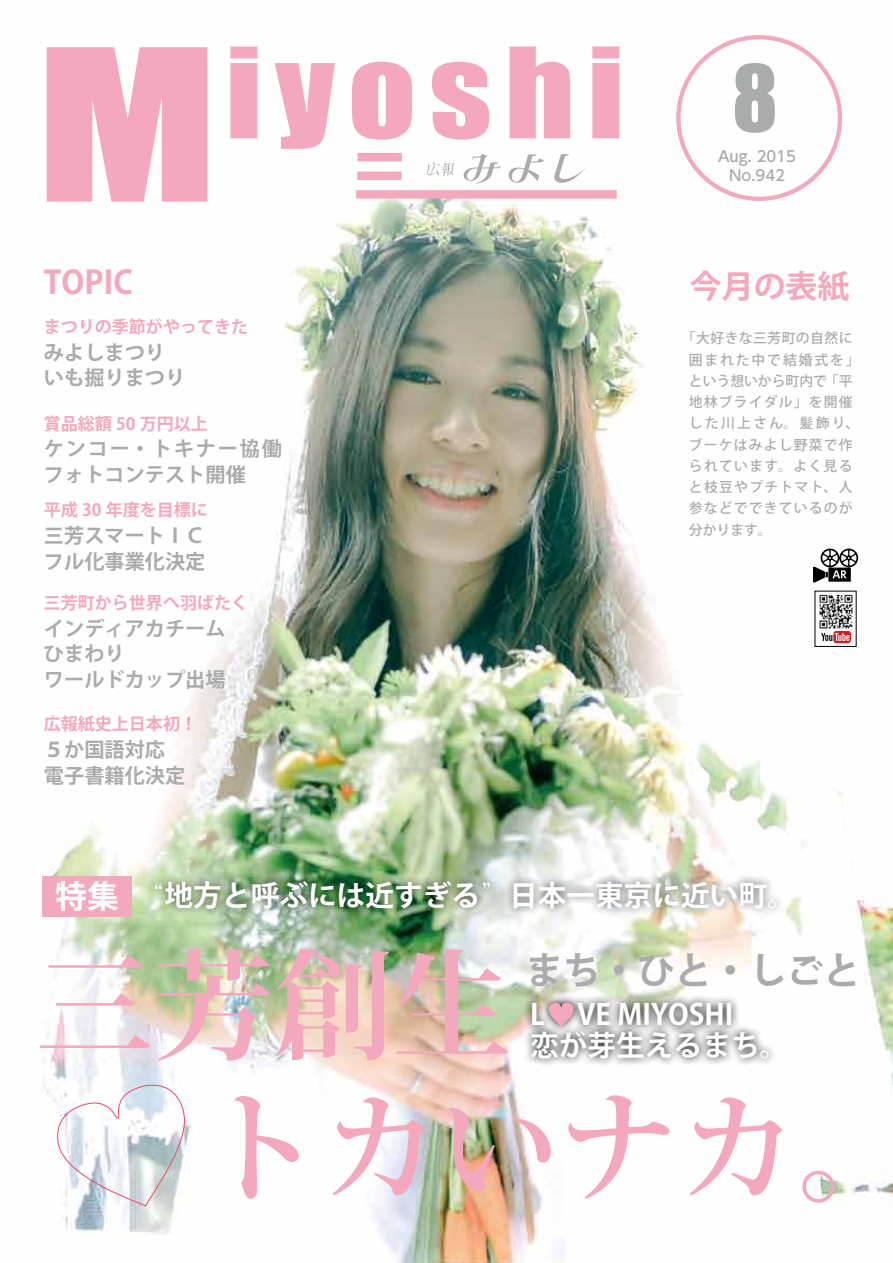
<style>
.page{position:relative;width:893px;height:1263px;background:#fff}
.page>*{position:absolute;margin:0;border:0;box-sizing:border-box;transform-origin:0 0}
.t1{font:700 119.1px "Koz Min Pro";color:#f3a8bd}
.t2{font:85.05px "Impact";color:#aaabab}
.t3{font:700 37.2px "Koz Go Pro";color:#aaabab}
.t4{font:700 31.95px "Koz Go Pro";color:#f3a8bd}
.t5{font:700 31.95px "Koz Go Pro";color:#fff}
.t6{font:700 28.65px/30.3px "Koz Go Pro";color:#fff}
.t7{font:700 20.25px/25.5px "Koz Go Pro";color:#aaabab}
.t8{font:700 16.95px "Koz Go Pro";color:#f3a8bd}
.t9{font:500 14.85px/19.2px "UD Shin Go NT Pro";color:#aaabab;text-align:center}
.t10{font:500 13.8px/21.3px "Koz Go Pr 6 N";letter-spacing:.085em;color:#aaabab}
.t11{font:500 13.8px "Koz Go Pr 6 N";letter-spacing:.03em;color:#aaabab}
.t12{font:500 13.8px "Koz Go Pr 6 N";letter-spacing:.135em;color:#aaabab}
.s1{font-family:"Adobe Myungjo Std";font-weight:500}
</style>
<div class="page">
<img style="left:42px;top:35px;width:851px;height:1228px">
<div style="left:356px;top:190px;width:261px;height:9px;background:#f3a8bd"></div>
<svg style="left:47px;top:47px;width:160px;height:155px;background:#f4b2c4"></svg>
<svg style="left:230px;top:47px;width:389px;height:137px"></svg>
<div style="left:146px;top:872px;width:639px;height:45px;background:#000;opacity:.63"></div>
<div style="left:523px;top:994px;width:254px;height:73px;background:#000;opacity:.98"></div>
<svg style="left:549px;top:1003px;width:25px;height:23px"></svg>
<div style="left:43px;top:876px;width:89px;height:40px;background:#f3a8bd"></div>
<div style="left:676px;top:35px;width:166px;height:166px;border:4px solid #f3a8bd;border-radius:50%"></div>
<svg style="left:56px;top:1083px;width:130px;height:124px"></svg>
<svg style="left:813px;top:549px;width:45px;height:33px"></svg>
<div style="left:815px;top:591px;width:41px;height:55px;background:#fff"></div>
<img style="left:819px;top:594px;width:34px;height:37px">
<svg style="left:821px;top:631px;width:30px;height:12px"></svg>
<h2 class="t2" style="left:732px;top:32px;width:47px">8</h2>
<h3 class="t4" style="left:44px;top:262px;width:90px">TOPIC</h3>
<p class="t8" style="left:44px;top:316px;width:206px">まつりの季節がやってきた</p>
<p class="t7" style="left:44px;top:341px;width:143px">みよしまつりいも掘りまつり</p>
<p class="t8" style="left:44px;top:412px;width:166px">賞品総額 50 万円以上</p>
<p class="t7" style="left:44px;top:437px;width:240px">ケンコー・トキナー協働フォトコンテスト開催</p>
<p class="t8" style="left:44px;top:499px;width:166px">平成 30 年度を目標に</p>
<p class="t7" style="left:44px;top:524px;width:163px">三芳スマートＩＣフル化事業化決定</p>
<p class="t8" style="left:44px;top:592px;width:206px">三芳町から世界へ羽ばたく</p>
<p class="t7" style="left:44px;top:617px;width:183px">インディアカチームひまわり<br>ワールドカップ出場</p>
<p class="t8" style="left:44px;top:713px;width:155px">広報紙史上日本初!</p>
<p class="t7" style="left:44px;top:738px;width:143px">５か国語対応電子書籍化決定</p>
<p class="t9" style="left:718px;top:146px;width:80px">Aug. 2015<br>No.942</p>
<h3 class="t4" style="left:690px;top:265px;width:161px">今月の表紙</h3>
<p class="t11" style="left:682px;top:330px;width:172px">「大好きな三芳町の自然に</p>
<p class="t12" style="left:689px;top:352px;width:172px">囲まれた中で結婚式を「</p>
<p class="t10" style="left:825px;top:370px;width:29px">「平</p>
<p class="t10" style="left:689px;top:370px;width:172px">という想いから町内で<br>地林ブライダル」を開催した川上さん。髪飾り、ブーケはみよし野菜で作られています。よく見ると枝豆やプチトマト、人参などでできているのが分かります。</p>
<h3 class="t5" style="left:55px;top:876px;width:65px">特集</h3>
<h3 class="t6" style="left:136px;top:882px;width:662px"><span class="s1">“</span>地方と呼ぶには近すぎる<span class="s1">”</span>日本一東京に近い町。</h3>
<h1 class="t1" style="left:35px;top:919px;width:478px">三芳創生</h1>
<h3 class="t3" style="left:526px;top:946px;width:336px">まち・ひと・しごと</h3>
<h3 class="t6" style="left:577px;top:1001px;width:158px">VE MIYOSHI</h3>
<h3 class="t6" style="left:530px;top:1001px;width:260px">L<br>恋が芽生えるまち。</h3>
<h1 class="t1" style="left:202px;top:1062px;width:716px">トカいナカ。</h1>
</div>
